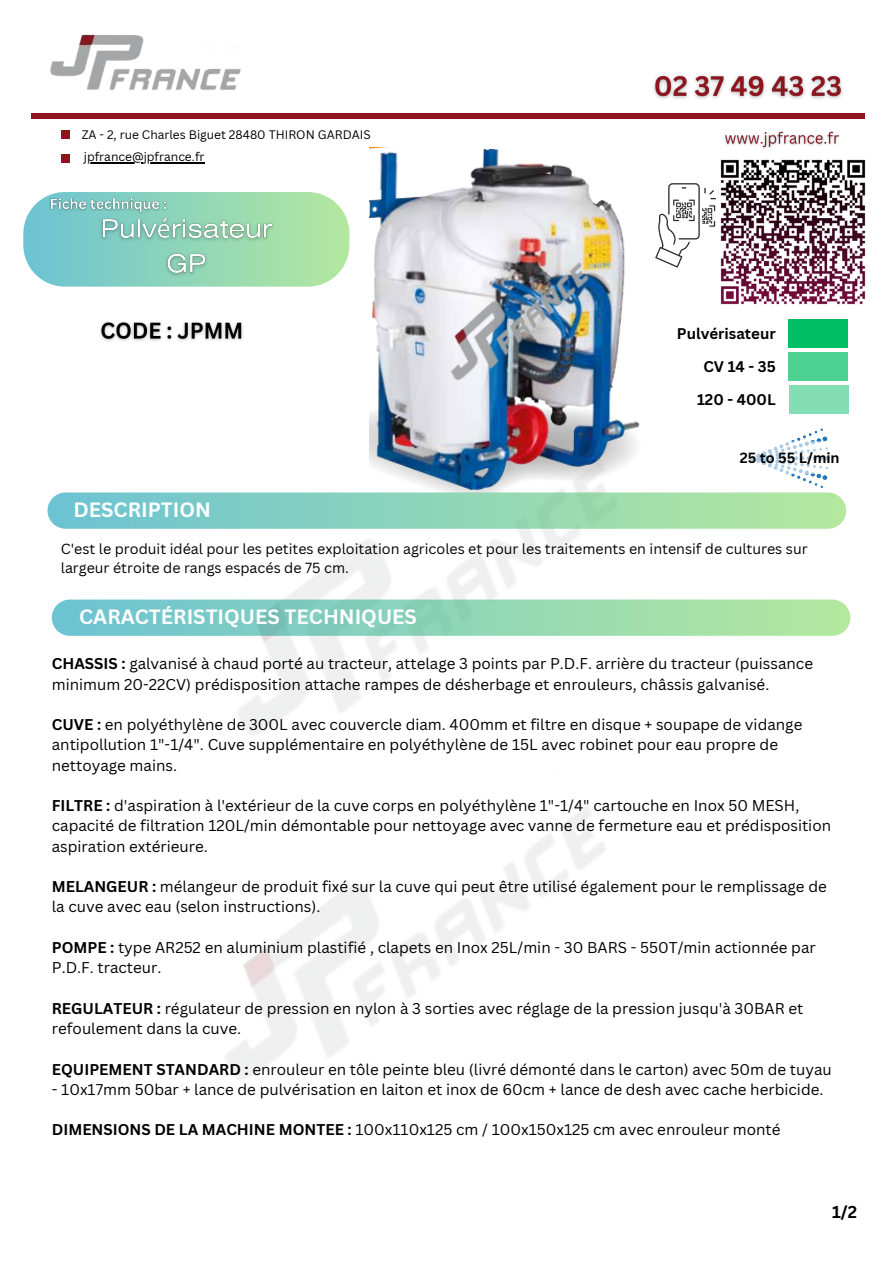
<style>
.page{position:relative;width:894px;height:1264px;background:#fff}
.page>*{position:absolute;margin:0;border:0;box-sizing:border-box;transform-origin:0 0}
.t1{font:700 20.1px "Canva Sans";color:#fff}
.t2{font:700 16.8px "Canva Sans";color:#000}
.t3{font:15.15px/20.2px "Canva Sans";color:#000}
.t4{font:700 15px "Canva Sans";color:#000}
.t5{font:700 14.4px "Canva Sans";color:#000}
.t6{font:14.25px/18.9px "Canva Sans";color:#000}
.t7{font:12px "Canva Sans";color:#000}
.s1{font-weight:700}
</style>
<div class="page">
<img style="left:369px;top:148px;width:256px;height:238px">
<img style="left:237px;top:386px;width:403px;height:345px">
<svg style="left:52px;top:599px;width:798px;height:37px;background:#91d5b9"></svg>
<div style="left:61px;top:154px;width:8px;height:9px;background:#90141e"></div>
<svg style="left:655px;top:183px;width:60px;height:84px"></svg>
<img style="left:50px;top:34px;width:191px;height:56px">
<div style="left:32px;top:113px;width:833px;height:6px;background:#90141e"></div>
<div style="left:61px;top:130px;width:8px;height:9px;background:#90141e"></div>
<img style="left:653px;top:75px;width:190px;height:24px">
<img style="left:724px;top:131px;width:115px;height:18px">
<hr style="left:84px;top:162px;width:121px;height:1px;background:#000">
<div style="left:788px;top:319px;width:59px;height:29px;background:#00bf63"></div>
<div style="left:788px;top:352px;width:59px;height:29px;background:#4dd292"></div>
<svg style="left:23px;top:192px;width:326px;height:95px;background:#9ddbbd"></svg>
<img style="left:429px;top:236px;width:174px;height:167px">
<svg style="left:47px;top:428px;width:800px;height:101px"></svg>
<img style="left:715px;top:159px;width:151px;height:146px">
<img style="left:46px;top:194px;width:125px;height:23px">
<img style="left:95px;top:213px;width:184px;height:69px">
<img style="left:100px;top:321px;width:143px;height:20px">
<div style="left:788px;top:385px;width:60px;height:29px;background:#83dfb3"></div>
<p class="t7" style="left:82px;top:126px;width:290px">ZA - 2, rue Charles Biguet 28480 THIRON GARDAIS</p>
<p class="t7" style="left:84px;top:149px;width:122px">jpfrance@jpfrance.fr</p>
<p class="t1" style="left:73px;top:495px;width:139px">DESCRIPTION</p>
<p class="t4" style="left:676px;top:323px;width:100px">Pulvérisateur</p>
<p class="t4" style="left:703px;top:356px;width:74px">CV 14 - 35</p>
<h5 class="t4" style="left:696px;top:389px;width:80px">120 - 400L</h5>
<p class="t5" style="left:739px;top:447px;width:101px">25 to 55 L/min</p>
<h6 class="t6" style="left:61px;top:539px;width:748px">C'est le produit idéal pour les petites exploitation agricoles et pour les traitements en intensif de cultures sur largeur étroite de rangs espacés de 75 cm.</h6>
<p class="t1" style="left:79px;top:602px;width:339px">CARACTÉRISTIQUES TECHNIQUES</p>
<p class="t3" style="left:52px;top:653px;width:762px"><span class="s1">CHASSIS :</span> galvanisé à chaud porté au tracteur, attelage 3 points par P.D.F. arrière du tracteur (puissance minimum 20-22CV) prédisposition attache rampes de désherbage et enrouleurs, châssis galvanisé.</p>
<h3 class="t3" style="left:52px;top:714px;width:751px"><span class="s1">CUVE :</span> en polyéthylène de 300L avec couvercle diam. 400mm et filtre en disque + soupape de vidange antipollution 1"-1/4". Cuve supplémentaire en polyéthylène de 15L avec robinet pour eau propre de nettoyage mains.</h3>
<p class="t3" style="left:52px;top:795px;width:780px"><span class="s1">FILTRE :</span> d'aspiration à l'extérieur de la cuve corps en polyéthylène 1"-1/4" cartouche en Inox 50 MESH, capacité de filtration 120L/min démontable pour nettoyage avec vanne de fermeture eau et prédisposition aspiration extérieure.</p>
<h3 class="t3" style="left:52px;top:876px;width:776px"><span class="s1">MELANGEUR :</span> mélangeur de produit fixé sur la cuve qui peut être utilisé également pour le remplissage de la cuve avec eau (selon instructions).</h3>
<h5 class="t3" style="left:52px;top:937px;width:765px"><span class="s1">POMPE :</span> type AR252 en aluminium plastifié , clapets en Inox 25L/min - 30 BARS - 550T/min actionnée par<br>P.D.F. tracteur.</h5>
<h5 class="t3" style="left:52px;top:997px;width:753px"><span class="s1">REGULATEUR :</span> régulateur de pression en nylon à 3 sorties avec réglage de la pression jusqu'à 30BAR et refoulement dans la cuve.</h5>
<h5 class="t3" style="left:52px;top:1058px;width:781px"><span class="s1">EQUIPEMENT STANDARD :</span> enrouleur en tôle peinte bleu (livré démonté dans le carton) avec 50m de tuyau</h5>
<h5 class="t3" style="left:52px;top:1078px;width:773px">- 10x17mm 50bar + lance de pulvérisation en laiton et inox de 60cm + lance de desh avec cache herbicide.</h5>
<h5 class="t3" style="left:52px;top:1119px;width:730px"><span class="s1">DIMENSIONS DE LA MACHINE MONTEE :</span> 100x110x125 cm / 100x150x125 cm avec enrouleur monté</h5>
<h6 class="t2" style="left:831px;top:1199px;width:27px">1/2</h6>
</div>
